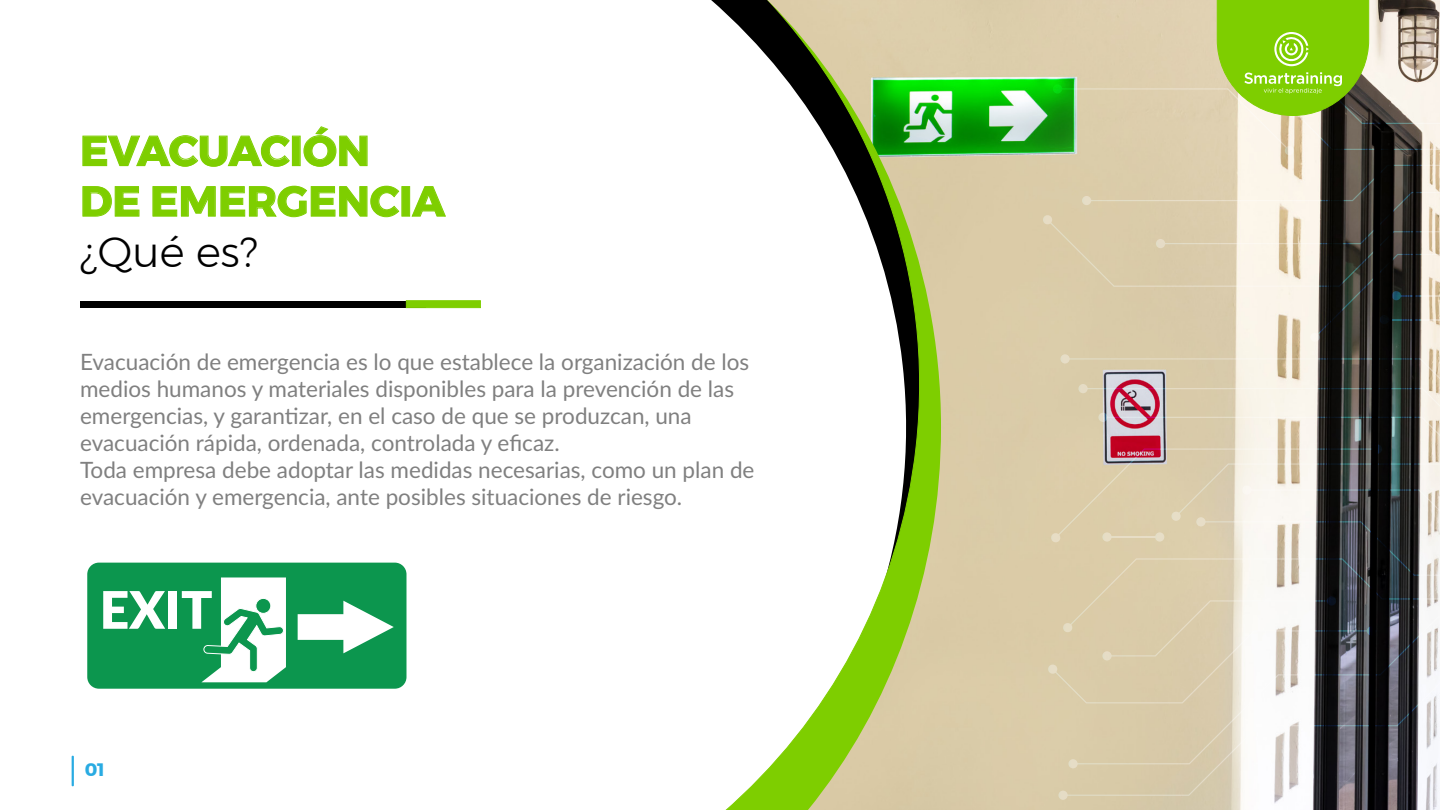
<style>
.page{position:relative;width:1440px;height:810px;background:#fff}
.page>*{position:absolute;margin:0;border:0;box-sizing:border-box;transform-origin:0 0}
.t1{font:900 51.75px "Lato";color:#fff}
.t2{font:700 42.15px/50.6px "Montserrat";color:#7ece00}
.t3{font:300 42.15px "Montserrat";color:#000}
.t4{font:22.5px/27px "Lato";color:#808080}
.t5{font:700 18px "Montserrat";color:#29abe2}
</style>
<div class="page">
<img style="left:767px;top:0;width:673px;height:810px">
<svg style="left:82px;top:135px;width:208px;height:32px"></svg>
<div style="left:292px;top:136px;width:9px;height:30px;border:1px solid #7ece00"></div>
<svg style="left:303px;top:126px;width:65px;height:41px"></svg>
<svg style="left:82px;top:186px;width:58px;height:31px"></svg>
<svg style="left:152px;top:185px;width:248px;height:32px"></svg>
<div style="left:402px;top:186px;width:8px;height:31px;border:1px solid #7ece00"></div>
<svg style="left:411px;top:186px;width:35px;height:31px"></svg>
<div style="left:80px;top:301px;width:346px;height:7px;background:#000"></div>
<div style="left:406px;top:300px;width:75px;height:8px;background:#7ece00;border:1px solid #7ece00"></div>
<svg style="left:72px;top:755px;width:2px;height:32px"></svg>
<img style="left:1098px;top:413px;width:342px;height:23px">
<svg style="left:1043px;top:165px;width:397px;height:177px;background:#b3a994"></svg>
<svg style="left:1048px;top:444px;width:392px;height:356px"></svg>
<svg style="left:1060px;top:354px;width:380px;height:53px;background:#aca294"></svg>
<svg style="left:1053px;top:0;width:387px;height:155px;background:#b2c07b"></svg>
<div style="left:87px;top:563px;width:319px;height:126px;background:#0c964e;border-radius:12px"></div>
<svg style="left:202px;top:577px;width:84px;height:105px"></svg>
<svg style="left:298px;top:601px;width:96px;height:52px"></svg>
<h2 class="t2" style="left:80px;top:126px;width:366px">EVACUACIÓN<br>DE EMERGENCIA</h2>
<h2 class="t3" style="left:80px;top:220px;width:179px">¿Qué es?</h2>
<p class="t4" style="left:80px;top:347px;width:676px">Evacuación de emergencia es lo que establece la organización de los medios humanos y materiales disponibles para la prevención de las emergencias, y garantizar, en el caso de que se produzcan, una evacuación rápida, ordenada, controlada y eficaz.<br>Toda empresa debe adoptar las medidas necesarias, como un plan de evacuación y emergencia, ante posibles situaciones de riesgo.</p>
<h1 class="t1" style="left:100px;top:571px;width:114px">EXIT</h1>
<p class="t5" style="left:85px;top:755px;width:21px">01</p>
</div>
